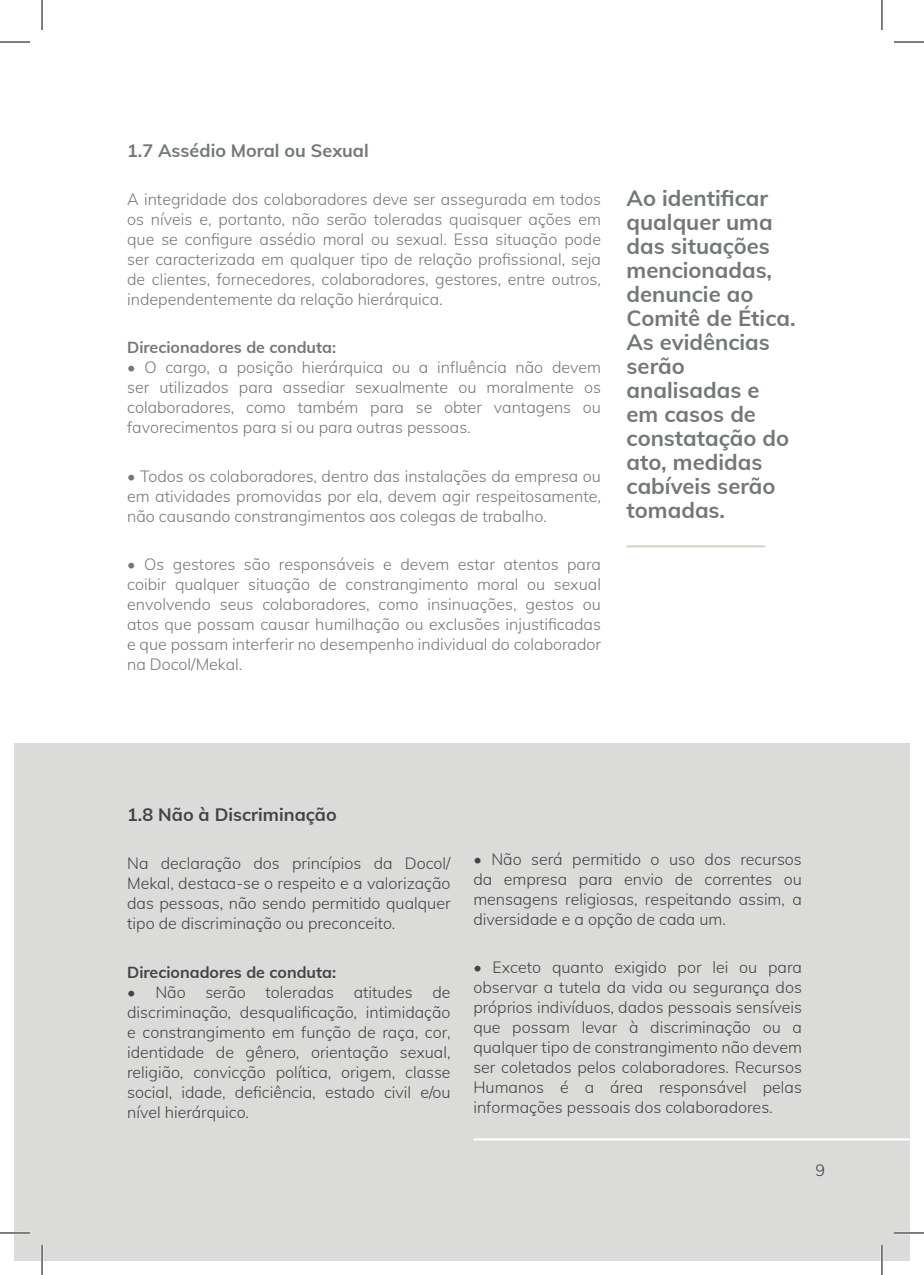
<style>
.page{position:relative;width:924px;height:1275px;background:#fff}
.page>*{position:absolute;margin:0;border:0;box-sizing:border-box;transform-origin:0 0}
.t1{font:700 22px/24px "Muli";color:#727777}
.t2{font:700 18px "Muli";color:#727777}
.t3{font:700 18px "Muli";color:#424545}
.t4{font:300 16px/20px "Muli";color:#727777;text-align:justify}
.t5{font:300 16px/20px "Muli";color:#424545;text-align:justify}
.t6{font:700 16px "Muli";color:#727777}
.t7{font:700 16px "Muli";color:#424545}
</style>
<div class="page">
<div style="left:14px;top:743px;width:894px;height:517px;background:#dbdcda"></div>
<hr style="left:473px;top:1138px;width:436px;height:2px;background:#fff">
<hr style="left:626px;top:545px;width:138px;height:2px;background:#d0d3c2">
<hr style="left:0;top:1231px;width:30px;height:3px;background:#fff">
<hr style="left:893px;top:1231px;width:30px;height:3px;background:#fff">
<hr style="left:41px;top:1245px;width:2px;height:30px;background:#fff">
<hr style="left:880px;top:1245px;width:2px;height:30px;background:#fff">
<hr style="left:0;top:42px;width:30px;height:1px;background:#000">
<hr style="left:893px;top:42px;width:30px;height:1px;background:#000">
<hr style="left:0;top:1232px;width:30px;height:1px;background:#000">
<hr style="left:893px;top:1232px;width:30px;height:1px;background:#000">
<hr style="left:42px;top:0;width:1px;height:30px;background:#000">
<hr style="left:42px;top:1245px;width:1px;height:30px;background:#000">
<hr style="left:881px;top:0;width:1px;height:30px;background:#000">
<hr style="left:881px;top:1245px;width:1px;height:30px;background:#000">
<p class="t2" style="left:127px;top:137px;width:243px">1.7 Assédio Moral ou Sexual</p>
<p class="t4" style="left:127px;top:188px;width:475px">A integridade dos colaboradores deve ser assegurada em todos os níveis e, portanto, não serão toleradas quaisquer ações em que se configure assédio moral ou sexual. Essa situação pode ser caracterizada em qualquer tipo de relação profissional, seja de clientes, fornecedores, colaboradores, gestores, entre outros, independentemente da relação hierárquica.</p>
<p class="t6" style="left:127px;top:336px;width:210px">Direcionadores de conduta:</p>
<p class="t4" style="left:127px;top:357px;width:475px">• O cargo, a posição hierárquica ou a influência não devem ser utilizados para assediar sexualmente ou moralmente os colaboradores, como também para se obter vantagens ou favorecimentos para si ou para outras pessoas.</p>
<p class="t4" style="left:127px;top:465px;width:475px">• Todos os colaboradores, dentro das instalações da empresa ou em atividades promovidas por ela, devem agir respeitosamente, não causando constrangimentos aos colegas de trabalho.</p>
<p class="t4" style="left:127px;top:553px;width:475px">• Os gestores são responsáveis e devem estar atentos para coibir qualquer situação de constrangimento moral ou sexual envolvendo seus colaboradores, como insinuações, gestos ou atos que possam causar humilhação ou exclusões injustificadas e que possam interferir no desempenho individual do colaborador na Docol/Mekal.</p>
<p class="t1" style="left:626px;top:185px;width:170px">Ao identificar qualquer uma das situações mencionadas, denuncie ao<br>Comitê de Ética.<br>As evidências serão analisadas e em casos de constatação do ato, medidas cabíveis serão tomadas.</p>
<p class="t3" style="left:127px;top:801px;width:211px">1.8 Não à Discriminação</p>
<p class="t5" style="left:127px;top:853px;width:325px">Na declaração dos princípios da Docol/ Mekal, destaca-se o respeito e a valorização das pessoas, não sendo permitido qualquer tipo de discriminação ou preconceito.</p>
<p class="t7" style="left:127px;top:960px;width:210px">Direcionadores de conduta:</p>
<p class="t5" style="left:127px;top:981px;width:325px">• Não serão toleradas atitudes de discriminação, desqualificação, intimidação e constrangimento em função de raça, cor, identidade de gênero, orientação sexual, religião, convicção política, origem, classe social, idade, deficiência, estado civil e/ou nível hierárquico.</p>
<p class="t5" style="left:473px;top:848px;width:330px">• Não será permitido o uso dos recursos da empresa para envio de correntes ou mensagens religiosas, respeitando assim, a diversidade e a opção de cada um.</p>
<p class="t5" style="left:473px;top:956px;width:330px">• Exceto quanto exigido por lei ou para observar a tutela da vida ou segurança dos próprios indivíduos, dados pessoais sensíveis que possam levar à discriminação ou a qualquer tipo de constrangimento não devem ser coletados pelos colaboradores. Recursos Humanos é a área responsável pelas informações pessoais dos colaboradores.</p>
<p class="t5" style="left:815px;top:1159px;width:11px">9</p>
</div>
